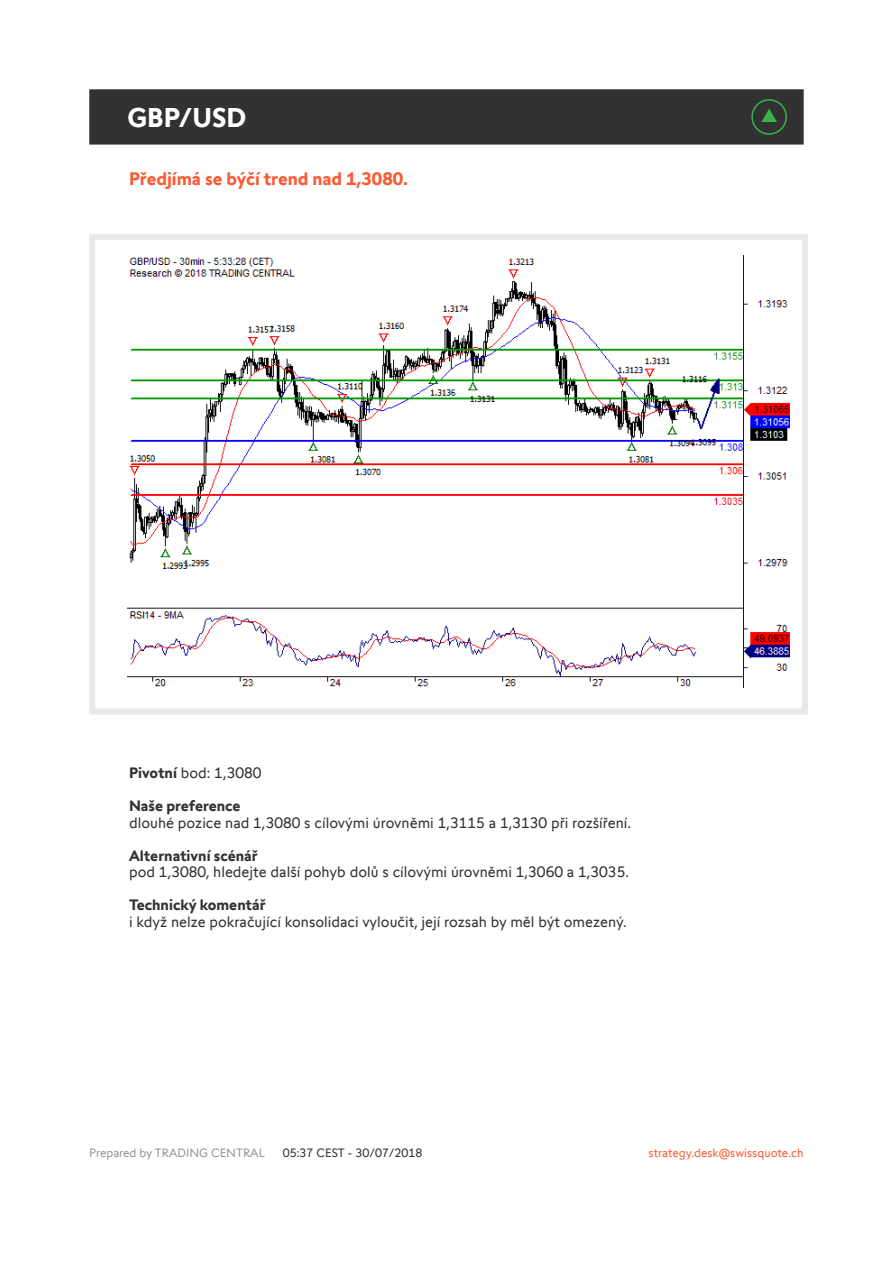
<style>
.page{position:relative;width:893px;height:1263px;background:#fff}
.page>*{position:absolute;margin:0;border:0;box-sizing:border-box;transform-origin:0 0}
.t1{font:700 27px "Swissquote CT";color:#fff}
.t2{font:700 18px "Swissquote CT";color:#fa5b35}
.t3{font:15px "Swissquote CT";color:#323232}
.t4{font:700 15px "Swissquote CT";color:#323232}
.t5{font:12px "Swissquote CT";color:#fa5b35}
.t6{font:12px "Swissquote CT";color:#939598}
.t7{font:12px "Swissquote CT";color:#323232}
.s1{font-weight:700}
</style>
<div class="page">
<div style="left:89px;top:234px;width:719px;height:480px;border:6px solid #e9e8e7"></div>
<div style="left:89px;top:89px;width:715px;height:56px;background:#323232;border:2px solid #323232"></div>
<img style="left:128px;top:255px;width:661px;height:432px">
<svg style="left:751px;top:99px;width:36px;height:36px"></svg>
<h1 class="t1" style="left:128px;top:101px;width:120px">GBP/USD</h1>
<p class="t2" style="left:129px;top:168px;width:281px">Předjímá se býčí trend nad 1,3080.</p>
<p class="t3" style="left:129px;top:764px;width:134px"><span class="s1">Pivotní</span> bod: 1,3080</p>
<p class="t4" style="left:129px;top:797px;width:113px">Naše preference</p>
<p class="t3" style="left:129px;top:814px;width:503px">dlouhé pozice nad 1,3080 s cílovými úrovněmi 1,3115 a 1,3130 při rozšíření.</p>
<p class="t4" style="left:129px;top:846px;width:130px">Alternativní scénář</p>
<p class="t3" style="left:129px;top:863px;width:501px">pod 1,3080, hledejte další pohyb dolů s cílovými úrovněmi 1,3060 a 1,3035.</p>
<p class="t4" style="left:129px;top:896px;width:138px">Technický komentář</p>
<p class="t3" style="left:129px;top:913px;width:499px">i když nelze pokračující konsolidaci vyloučit, její rozsah by měl být omezený.</p>
<p class="t6" style="left:89px;top:1145px;width:177px">Prepared by TRADING CENTRAL</p>
<p class="t7" style="left:283px;top:1145px;width:141px">05:37 CEST - 30/07/2018</p>
<p class="t5" style="left:649px;top:1145px;width:157px">strategy.desk@swissquote.ch</p>
</div>
